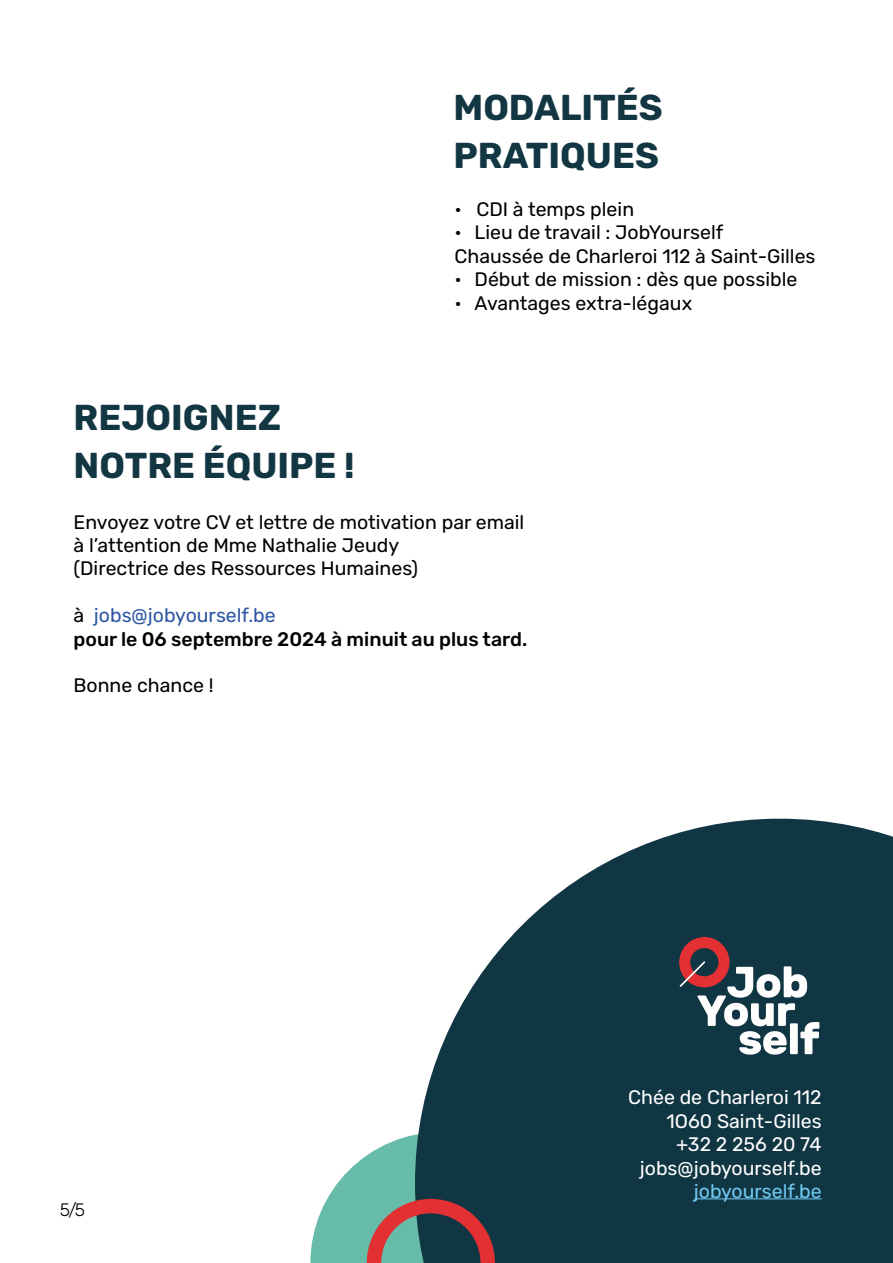
<style>
.page{position:relative;width:893px;height:1263px;background:#fff}
.page>*{position:absolute;margin:0;border:0;box-sizing:border-box;transform-origin:0 0}
.t1{font:700 36px/48px "Rubik";color:#133643}
.t2{font:19.5px/23.4px "Rubik";color:#000}
.t3{font:19.5px/23.4px "Rubik";color:#fff;text-align:right}
.t4{font:500 19.5px/23.4px "Rubik";color:#000}
.t5{font:19.5px "Rubik";color:#70c9f2}
.t6{font:300 18px "Rubik";color:#000}
.s1{font-weight:400}
.s2{font-weight:400;color:#2c55a2}
</style>
<div class="page">
<svg style="left:418px;top:819px;width:475px;height:444px;fill:#113643"></svg>
<svg style="left:310px;top:1132px;width:262px;height:131px;background:#526f72"></svg>
<hr style="left:694px;top:1198px;width:128px;height:1px;background:#70c9f2">
<svg style="left:679px;top:937px;width:140px;height:117px"></svg>
<h1 class="t1" style="left:453px;top:84px;width:211px">MODALITÉS<br>PRATIQUES</h1>
<h1 class="t1" style="left:74px;top:395px;width:283px">REJOIGNEZ<br>NOTRE ÉQUIPE !</h1>
<p class="t2" style="left:455px;top:198px;width:181px">• CDI à temps plein</p>
<p class="t2" style="left:455px;top:221px;width:362px">• Lieu de travail : JobYourself<br>Chaussée de Charleroi 112 à Saint-Gilles</p>
<p class="t2" style="left:455px;top:268px;width:344px">• Début de mission : dès que possible</p>
<p class="t2" style="left:455px;top:292px;width:239px">• Avantages extra-légaux</p>
<p class="t2" style="left:74px;top:511px;width:452px">Envoyez votre CV et lettre de motivation par email à l’attention de Mme Nathalie Jeudy<br>(Directrice des Ressources Humaines)</p>
<p class="t4" style="left:74px;top:604px;width:455px"><span class="s1">à</span> <span class="s2">jobs@jobyourself.be<br></span>pour le 06 septembre 2024 à minuit au plus tard.</p>
<p class="t2" style="left:74px;top:674px;width:142px">Bonne chance !</p>
<p class="t6" style="left:60px;top:1199px;width:27px">5/5</p>
<p class="t3" style="left:628px;top:1086px;width:195px">Chée de Charleroi 112<br>1O60 Saint-Gilles +32 2 256 20 74 jobs@jobyourself.be</p>
<p class="t5" style="left:694px;top:1180px;width:129px">jobyourself.be</p>
</div>
